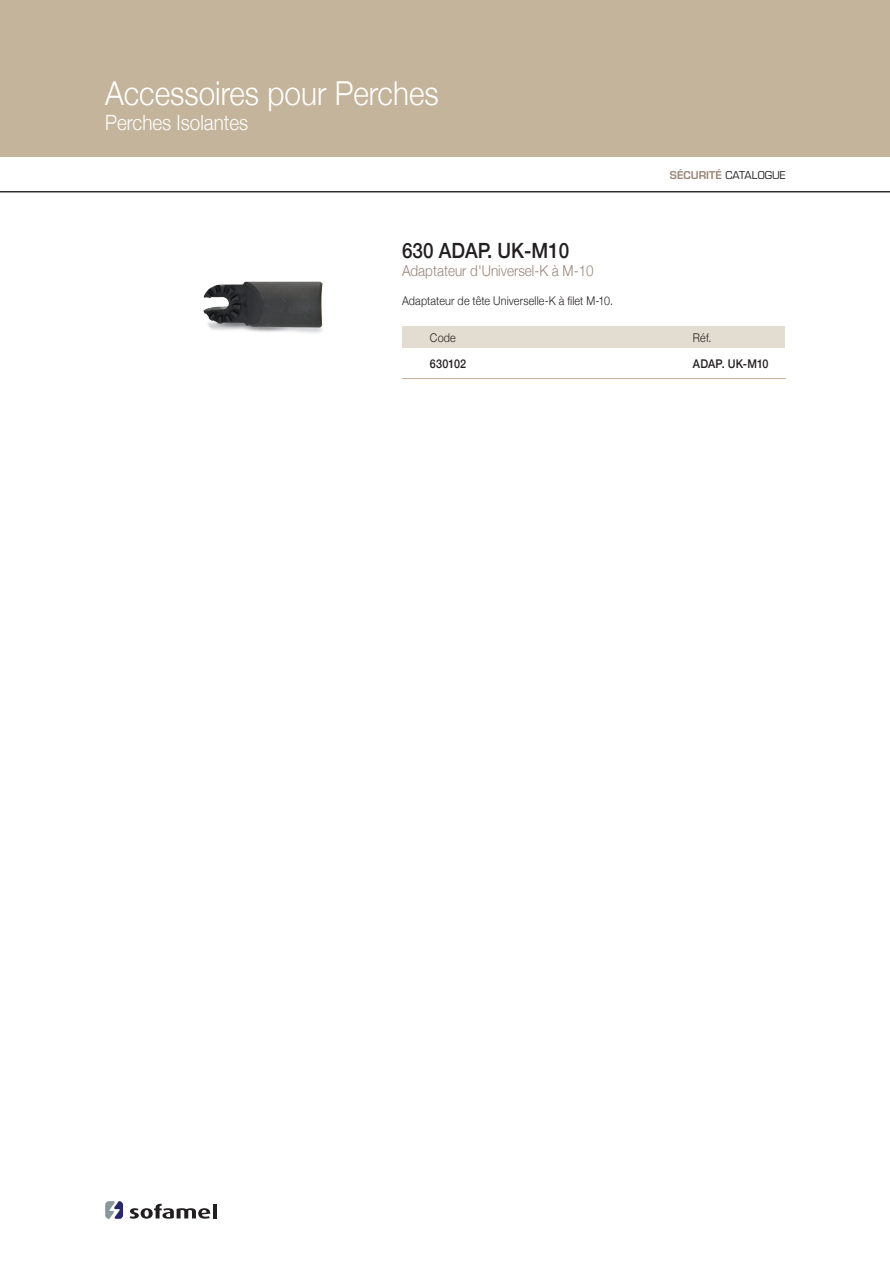
<style>
.page{position:relative;width:890px;height:1264px;background:#fff}
.page>*{position:absolute;margin:0;border:0;box-sizing:border-box;transform-origin:0 0}
.t1{font:300 33px "Helvetica Neue";color:#fff;scale:.9 1}
.t2{font:300 21px "Helvetica Neue";color:#fff;scale:.9 1}
.t3{font:500 21px "Helvetica Neue";color:#231f20;scale:.9 1}
.t4{font:300 15px "Helvetica Neue";color:#9b8679;scale:.9 1}
.t5{font:300 12px "Helvetica Neue";letter-spacing:.015em;color:#231f20;scale:.9 1}
.t6{font:500 12px "Helvetica Neue";letter-spacing:.01em;color:#231f20;scale:.9 1}
.t7{font:10.5px "Eurostile";color:#231f20}
.s1{font-weight:600;color:#9b8679}
</style>
<div class="page">
<div style="left:0;top:0;width:890px;height:157px;background:#c3b49b"></div>
<svg style="left:130px;top:1203px;width:80px;height:15px"></svg>
<hr style="left:213px;top:1203px;width:3px;height:15px;background:#231f20">
<svg style="left:105px;top:1201px;width:18px;height:18px"></svg>
<hr style="left:0;top:191px;width:890px;height:1px;background:#231f20">
<div style="left:402px;top:327px;width:383px;height:21px;background:#e3dcd0"></div>
<hr style="left:402px;top:378px;width:383px;height:1px;background:#c3b49b">
<img style="left:203px;top:281px;width:120px;height:52px">
<h1 class="t1" style="left:105px;top:66px;width:372px">Accessoires pour Perches</h1>
<h2 class="t2" style="left:105px;top:105px;width:161px">Perches Isolantes</h2>
<p class="t7" style="left:670px;top:169px;width:117px"><span class="s1">SÉCURITÉ</span> CATALOGUE</p>
<h2 class="t3" style="left:402px;top:234px;width:187px">630 ADAP. UK-M10</h2>
<p class="t4" style="left:402px;top:259px;width:214px">Adaptateur d'Universel-K à M-10</p>
<p class="t5" style="left:402px;top:291px;width:236px">Adaptateur de tête Universelle-K à filet M-10.</p>
<p class="t5" style="left:430px;top:328px;width:30px">Code</p>
<p class="t6" style="left:430px;top:354px;width:42px">630102</p>
<p class="t6" style="left:693px;top:354px;width:86px">ADAP. UK-M10</p>
<p class="t5" style="left:693px;top:328px;width:22px">Réf.</p>
</div>
